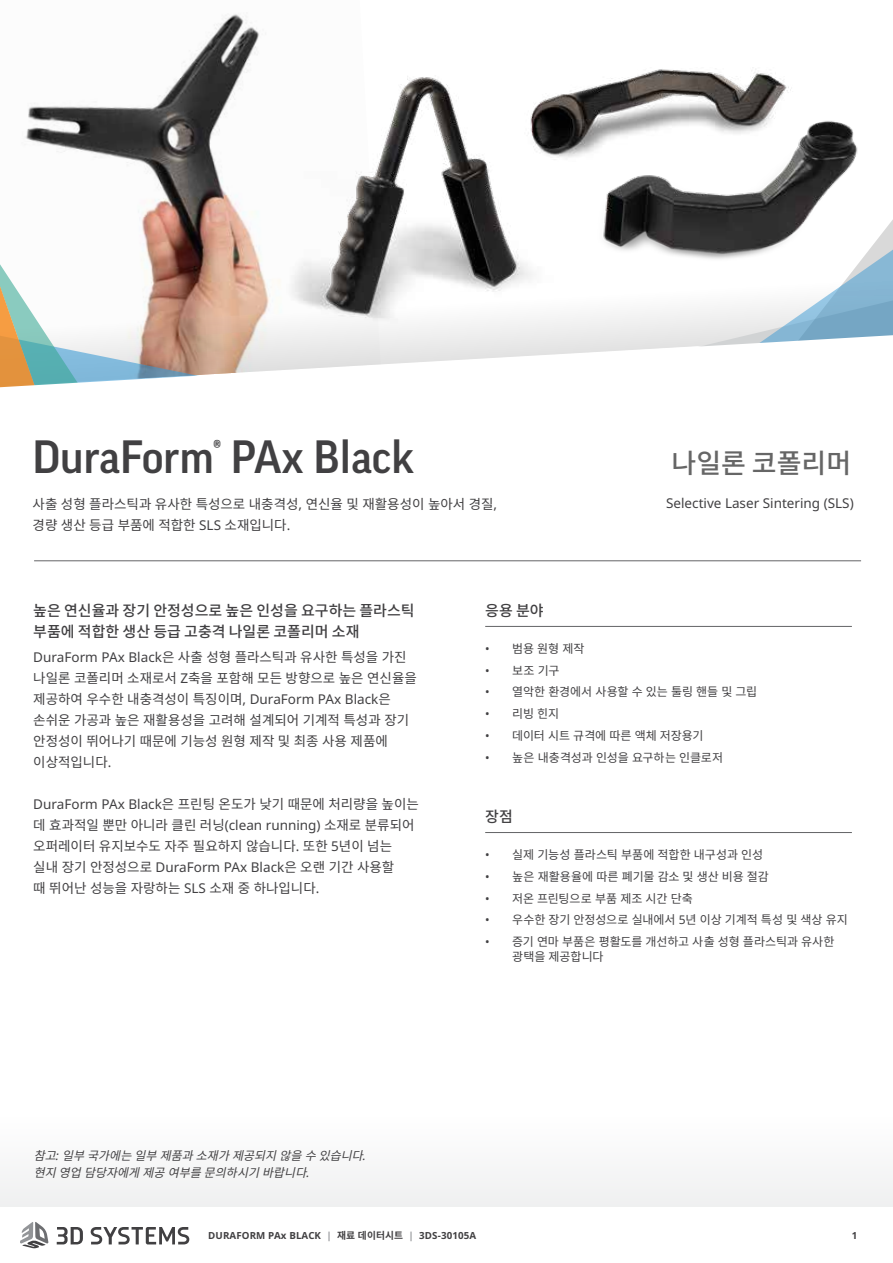
<style>
.page{position:relative;width:893px;height:1263px;background:#fff}
.page>*{position:absolute;margin:0;border:0;box-sizing:border-box;transform-origin:0 0}
.t1{font:500 45px "Good Pro";color:#414042}
.t2{font:500 27px "Noto Sans CJ Kkr";color:#666}
.t3{font:500 15px "Noto Sans CJ Kkr";color:#414042}
.t4{font:13.5px/21px "Noto Sans CJ Kkr";color:#414042}
.t5{font:13.5px "Noto Sans";color:#414042}
.t6{font:12px/15px "Noto Sans CJ Kkr";letter-spacing:-.01em;color:#414042}
.t7{font:italic 12px/16.5px "Noto Sans CJ Kkr";color:#414042}
.t8{font:700 9.75px "Noto Sans";letter-spacing:.01em;color:#414042}
.s1{font-family:"Noto Sans"}
.s2{color:#939598}
.s3{font-family:"Noto Sans CJ Kkr"}
</style>
<div class="page">
<img style="left:25px;top:14px;width:235px;height:240px">
<svg style="left:218px;top:254px;width:472px;height:80px"></svg>
<svg style="left:0;top:239px;width:218px;height:95px"></svg>
<svg style="left:690px;top:294px;width:203px;height:40px"></svg>
<svg style="left:0;top:334px;width:893px;height:292px"></svg>
<hr style="left:34px;top:560px;width:827px;height:1px;background:#636466">
<img style="left:261px;top:76px;width:371px;height:277px">
<img style="left:519px;top:132px;width:374px;height:162px">
<img style="left:456px;top:69px;width:397px;height:102px">
<svg style="left:20px;top:1222px;width:29px;height:26px"></svg>
<svg style="left:57px;top:1227px;width:26px;height:17px"></svg>
<svg style="left:91px;top:1227px;width:98px;height:17px"></svg>
<div style="left:0;top:1117px;width:893px;height:90px;background:#f7f7f7"></div>
<hr style="left:485px;top:626px;width:367px;height:1px;background:#636466">
<hr style="left:485px;top:832px;width:367px;height:1px;background:#636466">
<h1 class="t1" style="left:33px;top:431px;width:383px">DuraForm<sup>®</sup> PAx Black</h1>
<h2 class="t2" style="left:672px;top:448px;width:181px">나일론 코폴리머</h2>
<p class="t4" style="left:33px;top:494px;width:466px">사출 성형 플라스틱과 유사한 특성으로 내충격성<span class="s1">,</span> 연신율 및 재활용성이 높아서 경질<span class="s1">, </span>경량 생산 등급 부품에 적합한 <span class="s1">SLS</span> 소재입니다<span class="s1">.</span></p>
<p class="t5" style="left:666px;top:494px;width:189px">Selective Laser Sintering (SLS)</p>
<p class="t3" style="left:33px;top:602px;width:383px">높은 연신율과 장기 안정성으로 높은 인성을 요구하는 플라스틱</p>
<p class="t3" style="left:485px;top:602px;width:60px">응용 분야</p>
<p class="t3" style="left:33px;top:623px;width:328px">부품에 적합한 생산 등급 고충격 나일론 코폴리머 소재</p>
<p class="t4" style="left:33px;top:647px;width:385px"><span class="s1">DuraForm PAx Black</span>은 사출 성형 플라스틱과 유사한 특성을 가진 나일론 코폴리머 소재로서 <span class="s1">Z</span>축을 포함해 모든 방향으로 높은 연신율을 제공하여 우수한 내충격성이 특징이며<span class="s1">, DuraForm PAx Black</span>은 손쉬운 가공과 높은 재활용성을 고려해 설계되어 기계적 특성과 장기 안정성이 뛰어나기 때문에 기능성 원형 제작 및 최종 사용 제품에 이상적입니다<span class="s1">.</span></p>
<p class="t4" style="left:33px;top:794px;width:387px"><span class="s1">DuraForm PAx Black</span>은 프린팅 온도가 낮기 때문에 처리량을 높이는 데 효과적일 뿐만 아니라 클린 러닝<span class="s1">(clean running)</span> 소재로 분류되어 오퍼레이터 유지보수도 자주 필요하지 않습니다<span class="s1">.</span> 또한 <span class="s1">5</span>년이 넘는 실내 장기 안정성으로 <span class="s1">DuraForm PAx Black</span>은 오랜 기간 사용할<br>때 뛰어난 성능을 자랑하는 <span class="s1">SLS</span> 소재 중 하나입니다<span class="s1">.</span></p>
<p class="t6" style="left:485px;top:641px;width:101px"><span class="s1">•</span> 범용 원형 제작</p>
<p class="t6" style="left:485px;top:663px;width:76px"><span class="s1">•</span> 보조 기구</p>
<p class="t6" style="left:485px;top:685px;width:273px"><span class="s1">•</span> 열악한 환경에서 사용할 수 있는 툴링 핸들 및 그립</p>
<p class="t6" style="left:485px;top:706px;width:75px"><span class="s1">•</span> 리빙 힌지</p>
<p class="t6" style="left:485px;top:728px;width:220px"><span class="s1">•</span> 데이터 시트 규격에 따른 액체 저장용기</p>
<p class="t6" style="left:485px;top:750px;width:239px"><span class="s1">•</span> 높은 내충격성과 인성을 요구하는 인클로저</p>
<p class="t3" style="left:485px;top:808px;width:29px">장점</p>
<p class="t6" style="left:485px;top:847px;width:280px"><span class="s1">•</span> 실제 기능성 플라스틱 부품에 적합한 내구성과 인성</p>
<p class="t6" style="left:485px;top:869px;width:285px"><span class="s1">•</span> 높은 재활용율에 따른 폐기물 감소 및 생산 비용 절감</p>
<p class="t6" style="left:485px;top:891px;width:209px"><span class="s1">•</span> 저온 프린팅으로 부품 제조 시간 단축</p>
<p class="t6" style="left:485px;top:913px;width:364px"><span class="s1">•</span> 우수한 장기 안정성으로 실내에서 <span class="s1">5</span>년 이상 기계적 특성 및 색상 유지</p>
<p class="t6" style="left:512px;top:934px;width:324px;text-indent:-27px"><span class="s1">•</span> 증기 연마 부품은 평활도를 개선하고 사출 성형 플라스틱과 유사한 광택을 제공합니다</p>
<p class="t7" style="left:34px;top:1147px;width:338px">참고<span class="s1">:</span> 일부 국가에는 일부 제품과 소재가 제공되지 않을 수 있습니다<span class="s1">. </span>현지 영업 담당자에게 제공 여부를 문의하시기 바랍니다<span class="s1">.</span></p>
<p class="t8" style="left:208px;top:1229px;width:269px">DURAFORM PAx BLACK <span class="s2">|</span> <span class="s3">재료 데이터시트</span> <span class="s2">|</span> 3DS-30105A</p>
<p class="t8" style="left:852px;top:1229px;width:7px">1</p>
</div>
